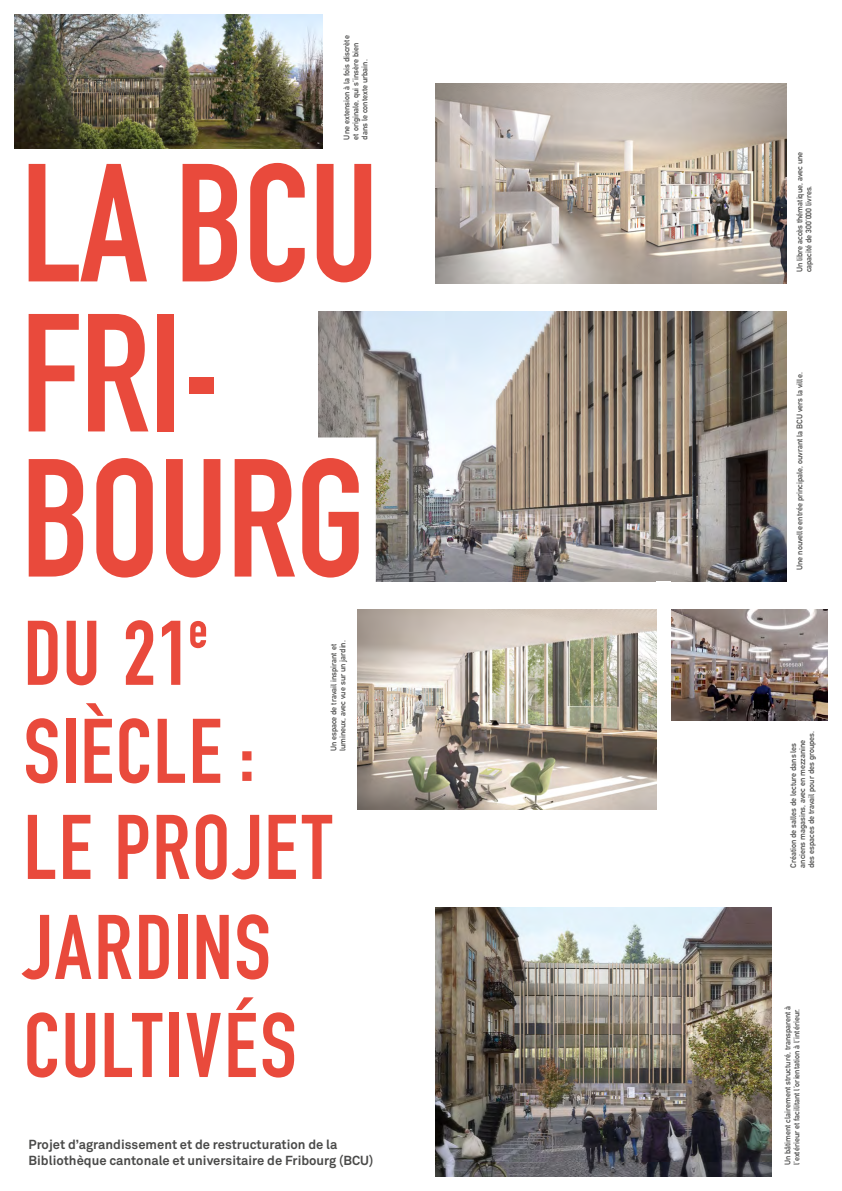
<style>
.page{position:relative;width:842px;height:1191px;background:#fff}
.page>*{position:absolute;margin:0;border:0;box-sizing:border-box;transform-origin:0 0}
.t1{font:165px/147.5px "DIN Engschrift Std";letter-spacing:-.01em;color:#e94a3c}
.t2{font:90px/98px "DIN Engschrift Std";letter-spacing:.015em;color:#e94a3c}
.t3{font:700 13px/16px "Akkurat Std";color:#4a4a49}
.t4{font:700 8px/9px "DIN Alternate";color:#4a4a49}
</style>
<div class="page">
<img style="left:671px;top:609px;width:157px;height:111px">
<img style="left:318px;top:312px;width:468px;height:269px">
<img style="left:435px;top:84px;width:351px;height:199px">
<img style="left:357px;top:609px;width:300px;height:200px">
<div style="left:21px;top:437px;width:355px;height:148px;background:#fff"></div>
<img style="left:435px;top:907px;width:336px;height:269px">
<img style="left:14px;top:14px;width:309px;height:134px">
<p class="t4" style="left:342px;top:139px;width:106px;rotate:-90deg">Une extension à la fois discrète et originale, qui s’insère bien dans le contexte urbain.</p>
<h1 class="t1" style="left:21px;top:151px;width:360px">LA BCU<br>FRI-<br>BOURG</h1>
<h2 class="t2" style="left:24px;top:605px;width:310px">DU 21<sup>e<br></sup>SIÈCLE :<br>LE PROJET<br>JARDINS<br>CULTIVÉS</h2>
<p class="t4" style="left:329px;top:751px;width:113px;rotate:-90deg">Un espace de travail inspirant et lumineux, avec vue sur un jardin.</p>
<h3 class="t3" style="left:29px;top:1136px;width:346px">Projet d’agrandissement et de restructuration de la<br>Bibliothèque cantonale et universitaire de Fribourg (BCU)</h3>
<p class="t4" style="left:795px;top:272px;width:122px;rotate:-90deg">Un libre accès thématique, avec une capacité de 300’000 livres.</p>
<p class="t4" style="left:795px;top:570px;width:199px;rotate:-90deg">Une nouvelle entrée principale, ouvrant la BCU vers la ville.</p>
<p class="t4" style="left:788px;top:867px;width:138px;rotate:-90deg">Création de salles de lecture dans les anciens magasins, avec en mezzanine des espaces de travail pour des groupes.</p>
<p class="t4" style="left:782px;top:1165px;width:161px;rotate:-90deg">Un bâtiment clairement structuré, transparent à l’extérieur et facilitant l’orientation à l’intérieur.</p>
</div>
